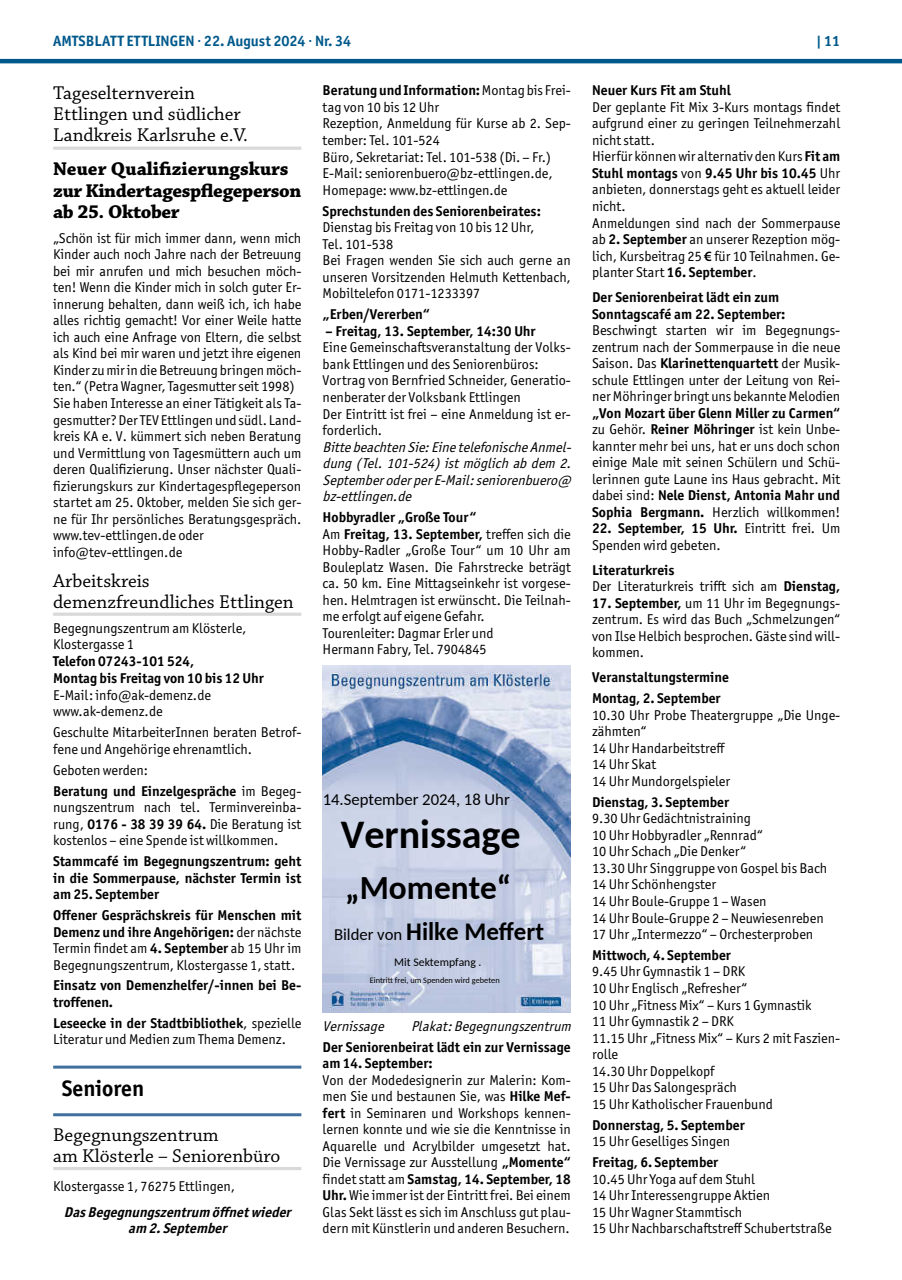
<style>
.page{position:relative;width:902px;height:1280px;background:#fff}
.page>*{position:absolute;margin:0;border:0;box-sizing:border-box;transform-origin:0 0}
.t1{font:700 40.05px "Carlito";color:#000}
.t2{font:700 33.3px "Carlito";color:#000}
.t3{font:700 25.05px "Carlito";color:#000}
.t4{font:700 22.5px "Officina Sans ITC Pro";color:#000}
.t5{font:19.5px/21px "Chaparral Pro";color:#000}
.t6{font:700 19.5px/21.1px "Chaparral Pro";letter-spacing:-.015em;color:#000}
.t7{font:16.65px "Carlito";color:#000}
.t8{font:700 15px "Officina Sans ITC Pro";color:#01598b}
.t9{font:14.25px/16.5px "Officina Sans ITC Pro";color:#000}
.t10{font:700 14.25px/16.5px "Officina Sans ITC Pro";color:#000}
.t11{font:italic 14.25px/16.5px "Officina Sans ITC Pro";color:#000;text-align:justify}
.t12{font:italic 700 14.25px/16.6px "Officina Sans ITC Pro";color:#000;text-align:center}
.t13{font:11.7px "Carlito";color:#000}
.t14{font:8.4px "Carlito";color:#000}
.s1{font-weight:400}
.s2{font-weight:700}
.s3{font-family:"Myriad Pro";font-weight:600}
.s4{font-weight:400;font-size:16.65px}
</style>
<div class="page">
<hr style="left:0;top:59px;width:901px;height:4px;background:#01598b">
<hr style="left:53px;top:147px;width:248px;height:3px;background:#d9d9d9">
<hr style="left:53px;top:613px;width:248px;height:3px;background:#d9d9d9">
<hr style="left:53px;top:1065px;width:248px;height:3px;background:#416f9d">
<hr style="left:53px;top:1113px;width:248px;height:3px;background:#416f9d">
<hr style="left:53px;top:1167px;width:248px;height:3px;background:#d9d9d9">
<img style="left:322px;top:665px;width:248px;height:348px">
<p class="t8" style="left:53px;top:31px;width:299px">AMTSBLATT ETTLINGEN · 22. August 2024 · Nr. 34</p>
<p class="t8" style="left:816px;top:31px;width:26px">| 11</p>
<h3 class="t5" style="left:53px;top:84px;width:196px">Tageselternverein<br>Ettlingen und südlicher<br>Landkreis Karlsruhe e.V.</h3>
<h3 class="t6" style="left:53px;top:159px;width:250px">Neuer Qualifizierungskurs zur Kindertagespflegeperson ab 25. Oktober</h3>
<p class="t9" style="left:53px;top:230px;width:250px">„Schön ist für mich immer dann, wenn mich Kinder auch noch Jahre nach der Betreuung bei mir anrufen und mich besuchen möch&shy;ten! Wenn die Kinder mich in solch guter Er&shy;innerung behalten, dann weiß ich, ich habe alles richtig gemacht! Vor einer Weile hatte ich auch eine Anfrage von Eltern, die selbst als Kind bei mir waren und jetzt ihre eigenen Kinder zu mir in die Betreuung bringen möch&shy;ten.“ (Petra Wagner, Tagesmutter seit 1998)<br>Sie haben Interesse an einer Tätigkeit als Ta&shy;gesmutter? Der TEV Ettlingen und südl. Land&shy;kreis KA e. V. kümmert sich neben Beratung und Vermittlung von Tagesmüttern auch um deren Qualifizierung. Unser nächster Quali&shy;fizierungskurs zur Kindertagespflegeperson startet am 25. Oktober, melden Sie sich ger&shy;ne für Ihr persönliches Beratungsgespräch. www.tev-ettlingen.de oder info@tev-ettlingen.de</p>
<h3 class="t5" style="left:53px;top:571px;width:242px">Arbeitskreis demenzfreundliches Ettlingen</h3>
<p class="t9" style="left:53px;top:619px;width:195px">Begegnungszentrum am Klösterle,<br>Klostergasse 1</p>
<p class="t10" style="left:53px;top:653px;width:212px">Telefon 07243-101 524,<br>Montag bis Freitag von 10 bis 12 Uhr</p>
<p class="t9" style="left:53px;top:686px;width:159px">E-Mail: info@ak-demenz.de www.ak-demenz.de</p>
<p class="t9" style="left:53px;top:724px;width:250px">Geschulte MitarbeiterInnen beraten Betrof&shy;fene und Angehörige ehrenamtlich.</p>
<p class="t10" style="left:53px;top:759px;width:250px;line-height:21px"><span class="s1">Geboten werden:<br></span>Beratung und Einzelgespräche <span class="s1">im Begeg-</span></p>
<p class="t9" style="left:53px;top:799px;width:250px;text-align:justify">nungszentrum nach tel. Terminvereinba&shy;rung, <span class="s2">0176 - 38 39 39 64.</span> Die Beratung ist kostenlos – eine Spende ist willkommen.</p>
<p class="t10" style="left:53px;top:853px;width:250px;text-align:justify">Stammcafé im Begegnungszentrum: geht in die Sommerpause, nächster Termin ist am 25. September</p>
<p class="t10" style="left:53px;top:907px;width:250px;text-align:justify">Offener Gesprächskreis für Menschen mit Demenz und ihre Angehörigen: <span class="s1">der nächste Termin findet am</span> 4. September <span class="s1">ab 15 Uhr im Begegnungszentrum, Klostergasse 1, statt.</span></p>
<p class="t10" style="left:53px;top:977px;width:250px">Einsatz von Demenzhelfer/-innen bei Be&shy;troffenen.</p>
<p class="t9" style="left:53px;top:1015px;width:250px"><span class="s2">Leseecke in der Stadtbibliothek</span>, spezielle<br>Literatur und Medien zum Thema Demenz.</p>
<h3 class="t4" style="left:62px;top:1075px;width:84px">Senioren</h3>
<h3 class="t5" style="left:53px;top:1125px;width:229px">Begegnungszentrum<br>am Klösterle – Seniorenbüro</h3>
<p class="t9" style="left:53px;top:1178px;width:183px">Klostergasse 1, 76275 Ettlingen,</p>
<p class="t12" style="left:64px;top:1203px;width:232px">DasBegegnungszentrum öffnetwieder am 2.September</p>
<p class="t9" style="left:322px;top:82px;width:250px"><span class="s2">Beratung und Information:</span> Montag bis Frei&shy;tag von 10 bis 12 Uhr<br>Rezeption, Anmeldung für Kurse ab 2. Sep&shy;tember: Tel. 101-524<br>Büro, Sekretariat: Tel. 101-538 (Di. – Fr.)<br>E-Mail: seniorenbuero@bz-ettlingen.de, Homepage: www.bz-ettlingen.de</p>
<p class="t10" style="left:322px;top:202px;width:220px">Sprechstunden des Seniorenbeirates:</p>
<p class="t9" style="left:322px;top:219px;width:250px">Dienstag bis Freitag von 10 bis 12 Uhr,<br>Tel. 101-538<br>Bei Fragen wenden Sie sich auch gerne an unseren Vorsitzenden Helmuth Kettenbach,<br>Mobiltelefon 0171-1233397</p>
<p class="t10" style="left:322px;top:306px;width:109px">„Erben/Vererben“</p>
<p class="t10" style="left:325px;top:323px;width:211px">– Freitag, 13. September, 14:30 Uhr</p>
<p class="t9" style="left:322px;top:339px;width:250px">Eine Gemeinschaftsveranstaltung der Volks&shy;bank Ettlingen und des Seniorenbüros:<br>Vortrag von Bernfried Schneider, Generatio&shy;nenberater der Volksbank Ettlingen<br>Der Eintritt ist frei – eine Anmeldung ist er&shy;forderlich.</p>
<p class="t11" style="left:322px;top:439px;width:253px">Bittebeachten Sie:EinetelefonischeAnmel&shy;dung(Tel.101-524)istmöglich abdem 2.<br>SeptemberoderperE-Mail:seniorenbuero@ bz-ettlingen.de</p>
<p class="t9" style="left:322px;top:509px;width:250px"><span class="s2">Hobbyradler „Große Tour“<br></span>Am <span class="s2">Freitag, 13. September,</span> treffen sich die Hobby-Radler „Große Tour“ um 10 Uhr am Bouleplatz Wasen. Die Fahrstrecke beträgt ca. 50 km. Eine Mittagseinkehr ist vorgese&shy;hen. Helmtragen ist erwünscht. Die Teilnah&shy;me erfolgt auf eigene Gefahr.<br>Tourenleiter: Dagmar Erler und<br>Hermann Fabry, Tel. 7904845</p>
<p class="t10" style="left:592px;top:82px;width:140px">Neuer Kurs Fit am Stuhl</p>
<p class="t9" style="left:592px;top:99px;width:250px">Der geplante Fit Mix 3-Kurs montags findet aufgrund einer zu geringen Teilnehmerzahl nicht statt.<br>Hierfür können wir alternativ den Kurs <span class="s2">Fit am Stuhl montags</span> von <span class="s2">9.45 Uhr bis 10.45</span> Uhr anbieten, donnerstags geht es aktuell leider nicht.<br>Anmeldungen sind nach der Sommerpause ab <span class="s2">2. September</span> an unserer Rezeption mög&shy;lich, Kursbeitrag 25 <span class="s3">€</span> für 10 Teilnahmen. Ge&shy;planter Start <span class="s2">16. September</span>.</p>
<p class="t10" style="left:592px;top:289px;width:195px">Der Seniorenbeirat lädt ein zum<br>Sonntagscafé am 22. September:</p>
<p class="t9" style="left:592px;top:322px;width:250px;text-align:justify">Beschwingt starten wir im Begegnungs&shy;zentrum nach der Sommerpause in die neue Saison. Das <span class="s2">Klarinettenquartett</span> der Musik&shy;schule Ettlingen unter der Leitung von Rei&shy;ner Möhringer bringt uns bekannte Melodien</p>
<p class="t9" style="left:592px;top:405px;width:250px;text-align:justify"><span class="s2">„Von Mozart über Glenn Miller zu Carmen“ </span>zu Gehör. <span class="s2">Reiner Möhringer</span> ist kein Unbe&shy;kannter mehr bei uns, hat er uns doch schon einige Male mit seinen Schülern und Schü&shy;lerinnen gute Laune ins Haus gebracht. Mit dabei sind: <span class="s2">Nele Dienst, Antonia Mahr und Sophia Bergmann.</span> Herzlich willkommen!</p>
<p class="t9" style="left:592px;top:520px;width:250px"><span class="s2">22. September, 15 Uhr.</span> Eintritt frei. Um<br>Spenden wird gebeten.</p>
<p class="t9" style="left:592px;top:562px;width:250px"><span class="s2">Literaturkreis<br></span>Der Literaturkreis trifft sich am <span class="s2">Dienstag,</span></p>
<p class="t9" style="left:592px;top:595px;width:250px;text-align:justify"><span class="s2">17. September,</span> um 11 Uhr im Begegnungs&shy;zentrum. Es wird das Buch „Schmelzungen“ von Ilse Helbich besprochen. Gäste sind will&shy;kommen.</p>
<p class="t10" style="left:592px;top:667px;width:138px;line-height:20.9px">Veranstaltungstermine<br>Montag, 2. September</p>
<p class="t9" style="left:592px;top:707px;width:250px">10.30 Uhr Probe Theatergruppe „Die Unge&shy;zähmten“<br>14 Uhr Handarbeitstreff<br>14 Uhr Skat<br>14 Uhr Mundorgelspieler</p>
<p class="t10" style="left:592px;top:793px;width:138px">Dienstag, 3. September</p>
<p class="t9" style="left:592px;top:810px;width:237px">9.30 Uhr Gedächtnistraining<br>10 Uhr Hobbyradler „Rennrad“<br>10 Uhr Schach „Die Denker“<br>13.30 Uhr Singgruppe von Gospel bis Bach<br>14 Uhr Schönhengster<br>14 Uhr Boule-Gruppe 1 – Wasen<br>14 Uhr Boule-Gruppe 2 – Neuwiesenreben<br>17 Uhr „Intermezzo“ – Orchesterproben</p>
<p class="t10" style="left:592px;top:947px;width:140px">Mittwoch, 4. September</p>
<p class="t9" style="left:592px;top:963px;width:250px">9.45 Uhr Gymnastik 1 – DRK<br>10 Uhr Englisch „Refresher“<br>10 Uhr „Fitness Mix“ – Kurs 1 Gymnastik<br>11 Uhr Gymnastik 2 – DRK<br>11.15 Uhr „Fitness Mix“ – Kurs 2 mit Faszien&shy;rolle<br>14.30 Uhr Doppelkopf<br>15 Uhr Das Salongespräch<br>15 Uhr Katholischer Frauenbund</p>
<p class="t10" style="left:592px;top:1116px;width:154px">Donnerstag, 5. September</p>
<p class="t9" style="left:592px;top:1133px;width:140px">15 Uhr Geselliges Singen</p>
<p class="t10" style="left:592px;top:1154px;width:128px">Freitag, 6. September</p>
<p class="t9" style="left:592px;top:1170px;width:241px">10.45 Uhr Yoga auf dem Stuhl<br>14 Uhr Interessengruppe Aktien<br>15 Uhr Wagner Stammtisch<br>15 Uhr Nachbarschaftstreff Schubertstraße</p>
<p class="t7" style="left:322px;top:794px;width:189px">14.September 2024, 18 Uhr</p>
<h1 class="t1" style="left:341px;top:818px;width:181px">Vernissage</h1>
<h2 class="t2" style="left:345px;top:874px;width:168px">„Momente“</h2>
<h3 class="t3" style="left:334px;top:921px;width:211px"><span class="s4">Bilder von</span> Hilke Meffert</h3>
<p class="t13" style="left:394px;top:958px;width:89px">Mit Sektempfang .</p>
<p class="t14" style="left:370px;top:977px;width:131px">Eintritt frei, um Spenden wird gebeten</p>
<p class="t11" style="left:322px;top:1018px;width:66px">Vernissage</p>
<p class="t11" style="left:411px;top:1018px;width:165px">Plakat:Begegnungszentrum</p>
<p class="t10" style="left:322px;top:1038px;width:250px">Der Seniorenbeirat lädt ein zur Vernissage am 14. September:</p>
<p class="t9" style="left:322px;top:1071px;width:250px;text-align:justify">Von der Modedesignerin zur Malerin: Kom&shy;men Sie und bestaunen Sie, was <span class="s2">Hilke Mef&shy;fert</span> in Seminaren und Workshops kennen&shy;lernen konnte und wie sie die Kenntnisse in Aquarelle und Acrylbilder umgesetzt hat.<br>Die Vernissage zur Ausstellung <span class="s2">„Momente“ </span>findet statt am <span class="s2">Samstag, 14. September, 18<br>Uhr.</span> Wie immer ist der Eintritt frei. Bei einem Glas Sekt lässt es sich im Anschluss gut plau&shy;dern mit Künstlerin und anderen Besuchern.</p>
</div>
